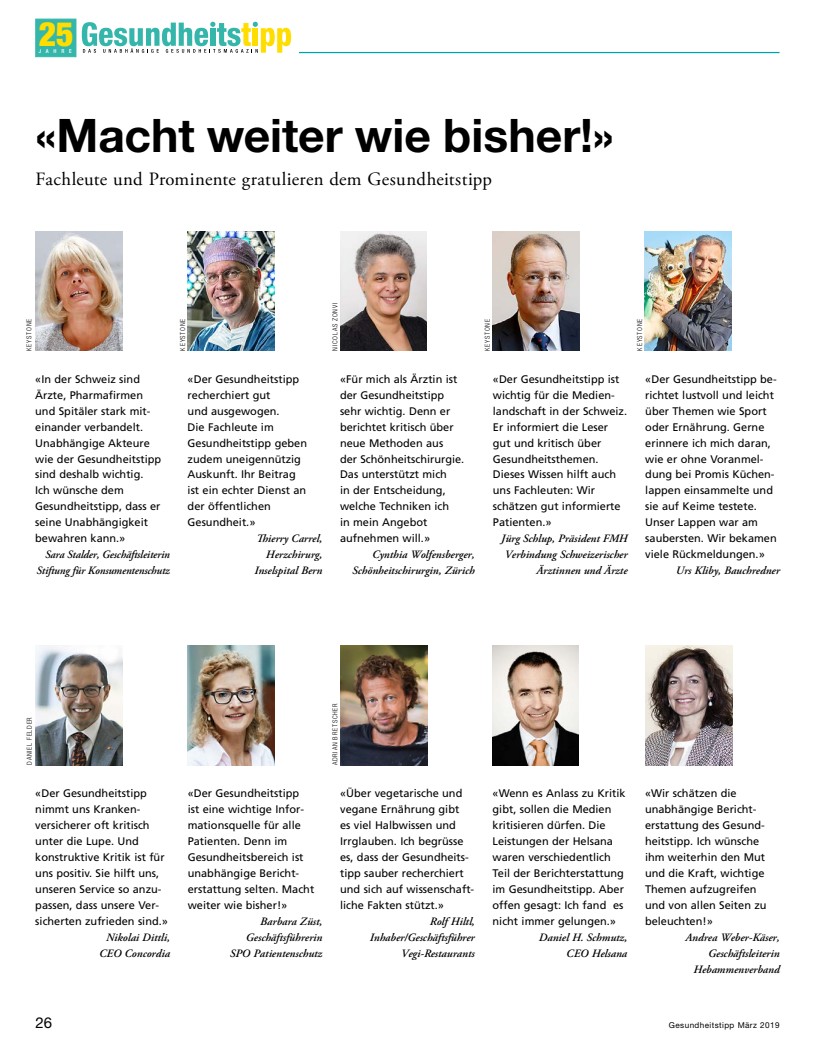
<style>
.page{position:relative;width:815px;height:1053px;background:#fff}
.page>*{position:absolute;margin:0;border:0;box-sizing:border-box;transform-origin:0 0}
.t1{font:700 46.25px "Helvetica Neue LT Std";color:#000}
.t2{font:900 condensed 33.62px "Helvetica Neue LT Std";color:#fd0}
.t3{font:18.75px "Adobe Garamond Pro";letter-spacing:.015em;color:#000}
.t4{font:15px "Helvetica Neue LT Std";color:#000}
.t5{font:italic 600 11.25px/16px "Adobe Garamond Pro";color:#000;text-align:right}
.t6{font:11px/16px "Frutiger LT Std";color:#000}
.t7{font:8.12px "Helvetica Neue LT Std";letter-spacing:.05em;color:#000}
.t8{font:300 condensed 6.88px "Helvetica Neue LT Std";letter-spacing:.115em;color:#000}
.t9{font:500 condensed 5.5px "Helvetica Neue LT Std";letter-spacing:.87em;color:#fff}
</style>
<div class="page">
<img style="left:35px;top:646px;width:87px;height:119px">
<img style="left:188px;top:646px;width:86px;height:119px">
<img style="left:341px;top:646px;width:87px;height:119px">
<img style="left:492px;top:646px;width:87px;height:119px">
<img style="left:35px;top:231px;width:87px;height:120px">
<img style="left:188px;top:231px;width:86px;height:120px">
<img style="left:340px;top:231px;width:87px;height:120px">
<img style="left:493px;top:231px;width:87px;height:120px">
<img style="left:644px;top:231px;width:87px;height:120px">
<img style="left:645px;top:646px;width:87px;height:119px">
<hr style="left:299px;top:52px;width:481px;height:1px;background:#00a3a6">
<div style="left:35px;top:19px;width:41px;height:38px;background:#35b6aa;border:1px solid #35b6aa"></div>
<svg style="left:82px;top:22px;width:209px;height:31px"></svg>
<h2 class="t2" style="left:39px;top:13px;width:36px">25</h2>
<p class="t9" style="left:39px;top:48px;width:34px">JAHRE</p>
<h1 class="t1" style="left:35px;top:107px;width:580px">«Macht weiter wie bisher!»</h1>
<h3 class="t3" style="left:35px;top:168px;width:458px">Fachleute und Prominente gratulieren dem Gesundheitstipp</h3>
<p class="t8" style="left:25px;top:351px;width:33px;rotate:-90deg">KEYSTONE</p>
<p class="t8" style="left:179px;top:350px;width:33px;rotate:-90deg">KEYSTONE</p>
<p class="t6" style="left:35px;top:371px;width:127px">«In der Schweiz sind<br>Ärzte, Pharmafirmen und Spitäler stark mit&shy;einander verbandelt.<br>Unabhängige Akteure wie der Gesundheitstipp sind deshalb wichtig.<br>Ich wünsche dem<br>Gesundheitstipp, dass er seine Unabhängigkeit bewahren kann.»</p>
<p class="t5" style="left:37px;top:547px;width:135px">Sara Stalder, Geschäftsleiterin<br>Stiftung für Konsumentenschutz</p>
<p class="t6" style="left:188px;top:371px;width:121px">«Der Gesundheitstipp recherchiert gut<br>und ausgewogen.<br>Die Fachleute im<br>Gesundheitstipp geben zudem uneigennützig<br>Auskunft. Ihr Beitrag ist ein echter Dienst an der öffentlichen<br>Gesundheit.»</p>
<p class="t5" style="left:254px;top:531px;width:69px">Thierry Carrel,<br>Herzchirurg,<br>Inselspital Bern</p>
<p class="t8" style="left:331px;top:350px;width:49px;rotate:-90deg">NICOLAS ZONVI</p>
<p class="t6" style="left:340px;top:371px;width:126px">«Für mich als Ärztin ist der Gesundheitstipp sehr wichtig. Denn er berichtet kritisch über neue Methoden aus<br>der Schönheitschirurgie.<br>Das unterstützt mich<br>in der Entscheidung, welche Techniken ich<br>in mein Angebot aufnehmen will.»</p>
<p class="t5" style="left:352px;top:547px;width:124px">Cynthia Wolfensberger,<br>Schönheitschirurgin, Zürich</p>
<p class="t8" style="left:483px;top:351px;width:33px;rotate:-90deg">KEYSTONE</p>
<p class="t8" style="left:636px;top:350px;width:33px;rotate:-90deg">KEYSTONE</p>
<p class="t6" style="left:493px;top:371px;width:136px">«Der Gesundheitstipp ist wichtig für die Medien&shy;landschaft in der Schweiz.<br>Er informiert die Leser gut und kritisch über<br>Gesundheitsthemen.<br>Dieses Wissen hilft auch uns Fachleuten: Wir schätzen gut informierte<br>Patienten.»</p>
<p class="t5" style="left:501px;top:531px;width:128px">Jürg Schlup, Präsident FMH<br>Verbindung Schweizerischer<br>Ärztinnen und Ärzte</p>
<p class="t6" style="left:645px;top:371px;width:133px">«Der Gesundheitstipp be&shy;richtet lustvoll und leicht über Themen wie Sport oder Ernährung. Gerne erinnere ich mich daran, wie er ohne Voranmel&shy;dung bei Promis Küchen&shy;lappen einsammelte und sie auf Keime testete.<br>Unser Lappen war am saubersten. Wir bekamen viele Rückmeldungen.»</p>
<p class="t5" style="left:676px;top:563px;width:106px">Urs Kliby, Bauchredner</p>
<p class="t8" style="left:26px;top:764px;width:49px;rotate:-90deg">DANIEL FELDER</p>
<p class="t6" style="left:35px;top:785px;width:134px">«Der Gesundheitstipp nimmt uns Kranken&shy;versicherer oft kritisch unter die Lupe. Und konstruktive Kritik ist für uns positiv. Sie hilft uns, unseren Service so anzu&shy;passen, dass unsere Ver&shy;sicherten zufrieden sind.»</p>
<p class="t5" style="left:99px;top:929px;width:72px">Nikolai Dittli,<br>CEO Concordia</p>
<p class="t6" style="left:188px;top:785px;width:128px">«Der Gesundheitstipp<br>ist eine wichtige Infor&shy;mationsquelle für alle<br>Patienten. Denn im<br>Gesundheitsbereich ist unabhängige Bericht&shy;erstattung selten. Macht weiter wie bisher!»</p>
<p class="t5" style="left:230px;top:913px;width:94px">Barbara Züst,<br>Geschäftsführerin<br>SPO Patientenschutz</p>
<p class="t8" style="left:331px;top:765px;width:64px;rotate:-90deg">ADRIAN BRETSCHER</p>
<p class="t6" style="left:340px;top:785px;width:136px">«Über vegetarische und vegane Ernährung gibt<br>es viel Halbwissen und<br>Irrglauben. Ich begrüsse es, dass der Gesundheits&shy;tipp sauber recherchiert und sich auf wissenschaft&shy;liche Fakten stützt.»</p>
<p class="t5" style="left:370px;top:913px;width:106px">Rolf Hiltl,<br>Inhaber/Geschäftsführer<br>Vegi-Restaurants</p>
<p class="t6" style="left:493px;top:785px;width:134px">«Wenn es Anlass zu Kritik gibt, sollen die Medien kritisieren dürfen. Die<br>Leistungen der Helsana waren verschiedentlich<br>Teil der Berichterstattung im Gesundheitstipp. Aber offen gesagt: Ich fand es nicht immer gelungen.»</p>
<p class="t5" style="left:539px;top:929px;width:90px">Daniel H. Schmutz,<br>CEO Helsana</p>
<p class="t6" style="left:645px;top:785px;width:123px">«Wir schätzen die unabhängige Bericht&shy;erstattung des Gesund&shy;heitstipp. Ich wünsche ihm weiterhin den Mut und die Kraft, wichtige<br>Themen aufzugreifen und von allen Seiten zu beleuchten!»</p>
<p class="t5" style="left:685px;top:929px;width:96px">Andrea Weber-Käser,<br>Geschäftsleiterin<br>Hebammenverband</p>
<h3 class="t4" style="left:35px;top:1013px;width:18px">26</h3>
<p class="t7" style="left:669px;top:1020px;width:112px">Gesundheitstipp März 2019</p>
</div>
